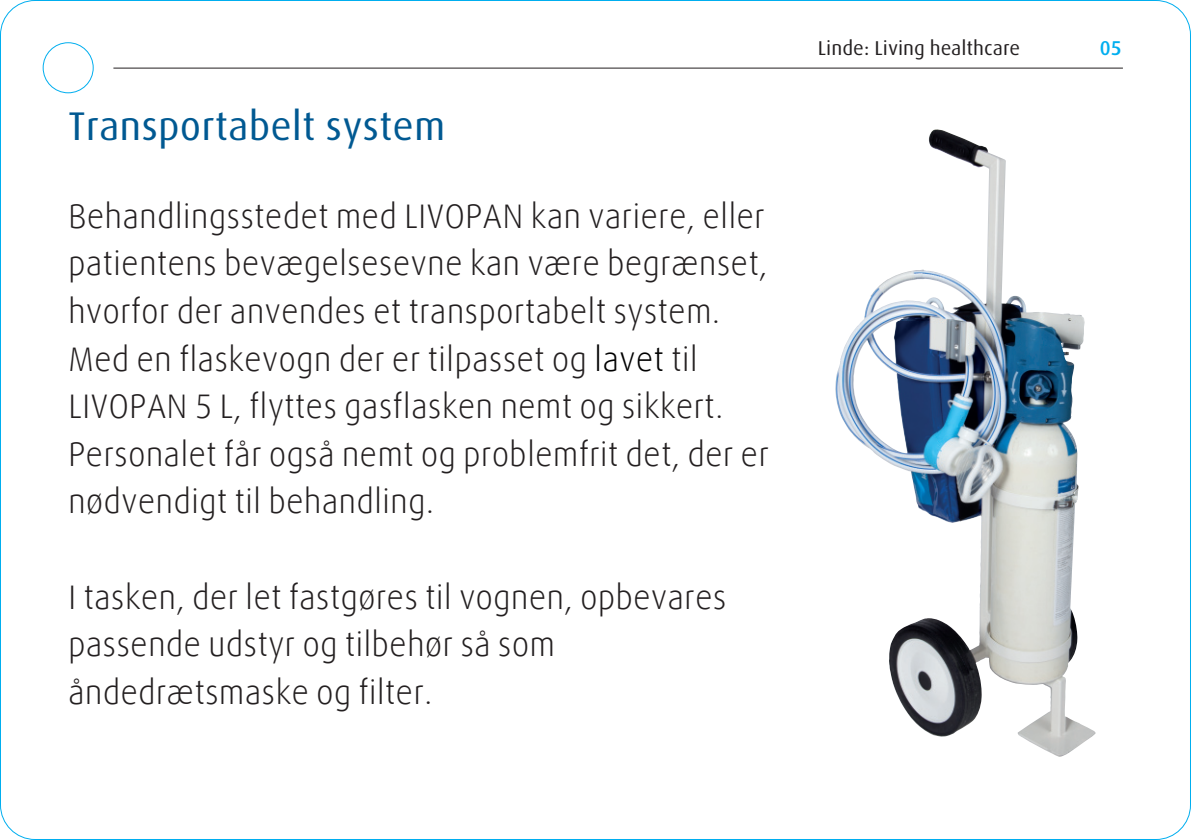
<style>
.page{position:relative;width:1191px;height:840px;background:#fff}
.page>*{position:absolute;margin:0;border:0;box-sizing:border-box;transform-origin:0 0}
.t1{font:40px "Linde Dax Global";color:#005992}
.t2{font:34px/47.6px "Linde Dax Office";color:#231f20}
.t3{font:20px "Linde Dax Global";color:#231f20}
.t4{font:500 20px "Linde Dax Global";color:#00aeef}
.s1{color:#000}
</style>
<div class="page">
<div style="left:43px;top:42px;width:51px;height:51px;border:2px solid #00aeef;border-radius:50%"></div>
<hr style="left:113px;top:67px;width:1010px;height:2px;background:#231f20">
<img style="left:835px;top:129px;width:260px;height:627px">
<p class="t1" style="left:68px;top:108px;width:379px">Transportabelt system</p>
<p class="t2" style="left:68px;top:191px;width:702px">Behandlingsstedet med LIVOPAN kan variere, eller patientens bevægelsesevne kan være begrænset, hvorfor der anvendes et transportabelt system.<br>Med en flaskevogn der er tilpasset og <span class="s1">lavet</span> til LIVOPAN 5 L, flyttes gasflasken nemt og sikkert.<br>Personalet får også nemt og problemfrit det, der er nødvendigt til behandling.</p>
<p class="t2" style="left:68px;top:571px;width:660px">I tasken, der let fastgøres til vognen, opbevares passende udstyr og tilbehør så som åndedrætsmaske og filter.</p>
<p class="t3" style="left:817px;top:40px;width:204px">Linde: Living healthcare</p>
<p class="t4" style="left:1099px;top:40px;width:23px">05</p>
</div>
